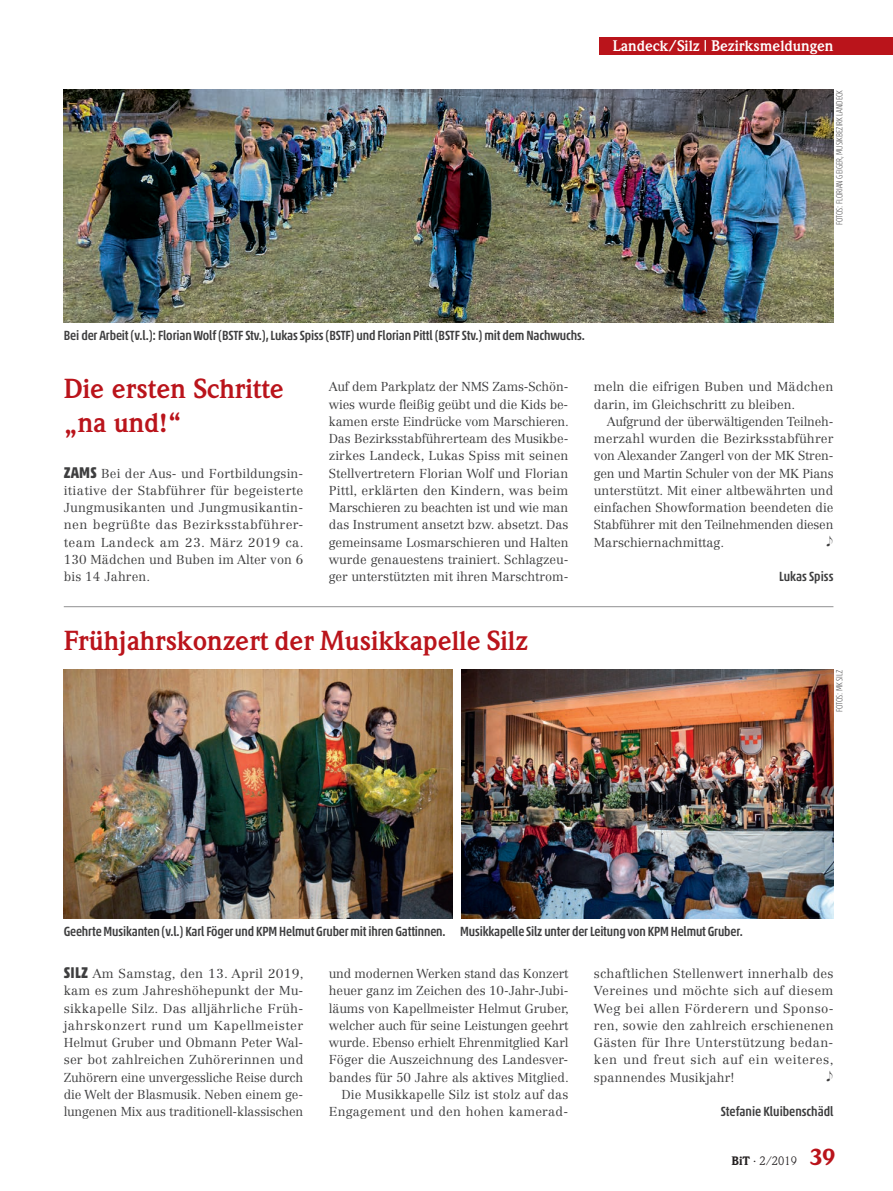
<style>
.page{position:relative;width:893px;height:1191px;background:#fff}
.page>*{position:absolute;margin:0;border:0;box-sizing:border-box;transform-origin:0 0}
.t1{font:700 27px/34.5px "Weidemann Std";color:#ba141b}
.t2{font:700 15px "Weidemann Std";color:#fff}
.t3{font:500 condensed 13.5px "Akko Pro";letter-spacing:-.01em;color:#3e3e3f}
.t4{font:300 12.75px/17.2px "Centennial LT Std";color:#3e3e3f;text-align:justify}
.t5{font:12px "Weidemann Std";color:#231f20}
.t6{font:100 condensed 9px "Akko Pro";color:#3e3e3f}
.s1{font-family:"Akko Pro";font-weight:700;font-stretch:condensed;font-size:15.75px}
.s2{font-weight:900}
.s3{font-weight:900;font-size:22.5px;color:#ba141b}
</style>
<div class="page">
<div style="left:600px;top:37px;width:293px;height:17px;background:#ba141b"></div>
<img style="left:64px;top:89px;width:769px;height:233px">
<img style="left:64px;top:670px;width:389px;height:248px">
<img style="left:461px;top:670px;width:372px;height:248px">
<hr style="left:64px;top:606px;width:769px;height:1px;background:#909092">
<p class="t2" style="left:612px;top:37px;width:222px">Landeck/Silz | Bezirksmeldungen</p>
<p class="t3" style="left:64px;top:327px;width:523px">Bei der Arbeit (v.l.): Florian Wolf (BSTF Stv.), Lukas Spiss (BSTF) und Florian Pittl (BSTF Stv.) mit dem Nachwuchs.</p>
<p class="t6" style="left:834px;top:225px;width:137px;rotate:-90deg">FOTOS: FLORIAN GEIGER, MUSIKBEZIRK LANDECK</p>
<h1 class="t1" style="left:64px;top:371px;width:222px">Die ersten Schritte „na und!“</h1>
<p class="t4" style="left:64px;top:464px;width:242px"><span class="s1">ZAMS</span> Bei der Aus- und Fortbildungsin&shy;itiative der Stabführer für begeisterte Jungmusikanten und Jungmusikantin&shy;nen begrüßte das Bezirksstabführer&shy;team Landeck am 23. März 2019 ca.<br>130 Mädchen und Buben im Alter von 6 bis 14 Jahren.</p>
<p class="t4" style="left:329px;top:378px;width:242px">Auf dem Parkplatz der NMS Zams-Schön&shy;wies wurde fleißig geübt und die Kids be&shy;kamen erste Eindrücke vom Marschieren.<br>Das Bezirksstabführerteam des Musikbe&shy;zirkes Landeck, Lukas Spiss mit seinen Stellvertretern Florian Wolf und Florian Pittl, erklärten den Kindern, was beim Marschieren zu beachten ist und wie man das Instrument ansetzt bzw. absetzt. Das gemeinsame Losmarschieren und Halten wurde genauestens trainiert. Schlagzeu&shy;ger unterstützten mit ihren Marschtrom-</p>
<p class="t4" style="left:594px;top:378px;width:241px">meln die eifrigen Buben und Mädchen darin, im Gleichschritt zu bleiben.</p>
<p class="t4" style="left:594px;top:413px;width:241px;text-indent:13px">Aufgrund der überwältigenden Teilneh&shy;merzahl wurden die Bezirksstabführer von Alexander Zangerl von der MK Stren&shy;gen und Martin Schuler von der MK Pians unterstützt. Mit einer altbewährten und einfachen Showformation beendeten die Stabführer mit den Teilnehmenden diesen Marschiernachmittag.</p>
<p class="t3" style="left:779px;top:568px;width:56px">Lukas Spiss</p>
<h1 class="t1" style="left:64px;top:623px;width:466px">Frühjahrskonzert der Musikkapelle Silz</h1>
<p class="t3" style="left:64px;top:923px;width:680px">Geehrte Musikanten (v.l.) Karl Föger und KPM Helmut Gruber mit ihren Gattinnen. Musikkapelle Silz unter der Leitung von KPM Helmut Gruber.</p>
<p class="t6" style="left:834px;top:712px;width:44px;rotate:-90deg">FOTOS: MK SILZ</p>
<p class="t4" style="left:64px;top:965px;width:241px"><span class="s1">SILZ</span> Am Samstag, den 13. April 2019, kam es zum Jahreshöhepunkt der Mu&shy;sikkapelle Silz. Das alljährliche Früh&shy;jahrskonzert rund um Kapellmeister Helmut Gruber und Obmann Peter Wal&shy;ser bot zahlreichen Zuhörerinnen und Zuhörern eine unvergessliche Reise durch die Welt der Blasmusik. Neben einem ge&shy;lungenen Mix aus traditionell-klassischen</p>
<p class="t4" style="left:329px;top:965px;width:242px;text-align:right">und modernen Werken stand das Konzert heuer ganz im Zeichen des 10-Jahr-Jubi&shy;läums von Kapellmeister Helmut Gruber, welcher auch für seine Leistungen geehrt wurde. Ebenso erhielt Ehrenmitglied Karl Föger die Auszeichnung des Landesver&shy;bandes für 50 Jahre als aktives Mitglied.<br>Die Musikkapelle Silz ist stolz auf das Engagement und den hohen kamerad-</p>
<p class="t4" style="left:594px;top:965px;width:241px">schaftlichen Stellenwert innerhalb des Vereines und möchte sich auf diesem Weg bei allen Förderern und Sponso&shy;ren, sowie den zahlreich erschienenen Gästen für Ihre Unterstützung bedan&shy;ken und freut sich auf ein weiteres, spannendes Musikjahr!</p>
<p class="t3" style="left:721px;top:1103px;width:114px">Stefanie Kluibenschädl</p>
<p class="t5" style="left:732px;top:1153px;width:105px"><span class="s2">BiT</span> · 2/2019 <span class="s3">39</span></p>
</div>
